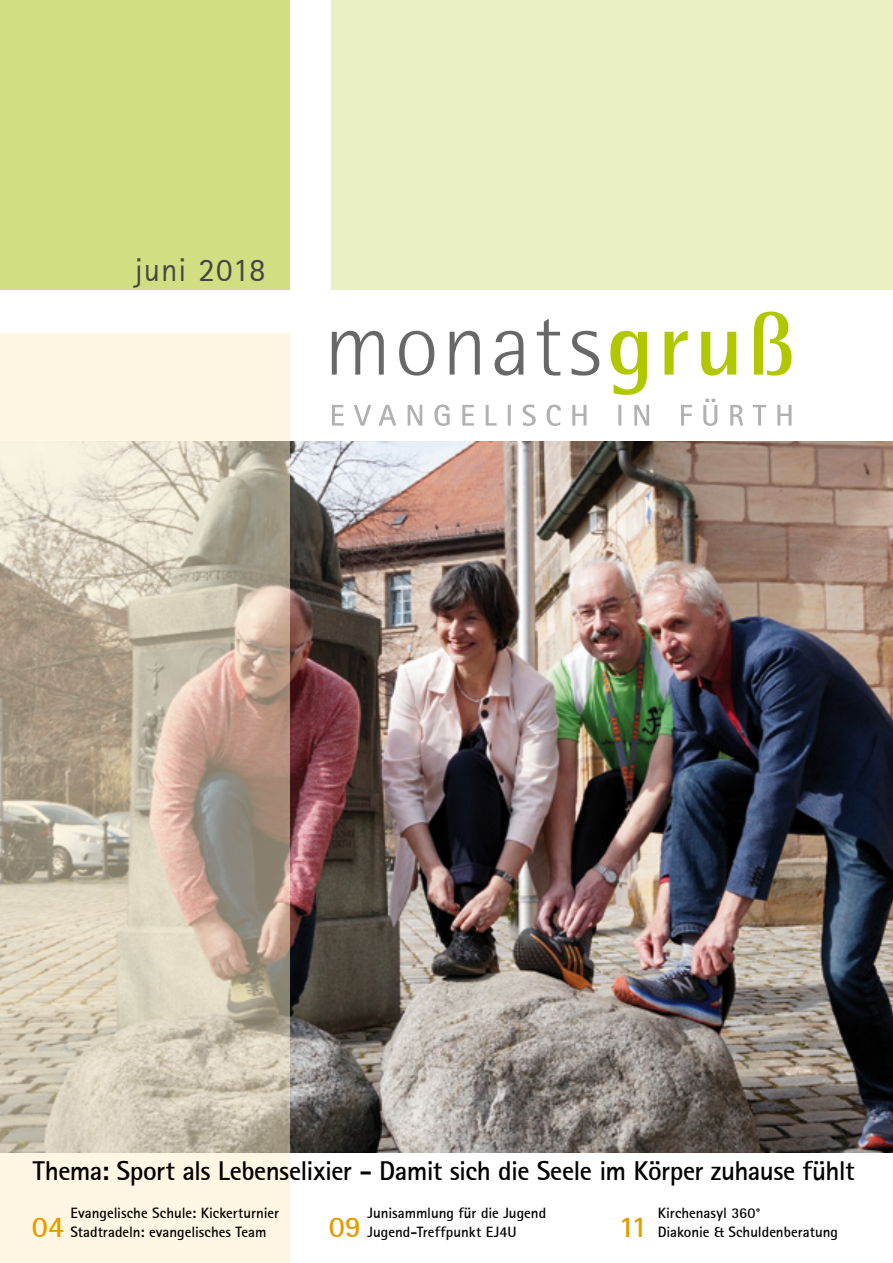
<style>
.page{position:relative;width:893px;height:1263px;background:#fff}
.page>*{position:absolute;margin:0;border:0;box-sizing:border-box;transform-origin:0 0}
.t1{font:33px "Rotis Sans Serif 55";letter-spacing:.025em;color:#454545}
.t2{font:30px "Rotis Sans Serif Bold 65";color:#e49c00}
.t3{font:27.3px "Rotis Sans Serif Bold 65";letter-spacing:-.025em;color:#000}
.t4{font:15px/19.2px "Rotis Sans Serif Bold 65";color:#000}
.s1{font-size:30px;color:#e49c00}
</style>
<div class="page">
<div style="left:332px;top:0;width:561px;height:290px;background:#eaefc5"></div>
<div style="left:0;top:0;width:289px;height:290px;background:#d3de82"></div>
<img style="left:289px;top:442px;width:604px;height:711px">
<svg style="left:0;top:333px;width:289px;height:930px;background:#d4c8b6"></svg>
<svg style="left:332px;top:311px;width:459px;height:115px"></svg>
<h1 class="t1" style="left:135px;top:250px;width:132px">juni 2018</h1>
<h3 class="t3" style="left:33px;top:1153px;width:823px">Thema: Sport als Lebenselixier - Damit sich die Seele im Körper zuhause fühlt</h3>
<p class="t4" style="left:32px;top:1203px;width:249px;text-indent:39px">Evangelische Schule: Kickerturnier<br><span class="s1">04</span> Stadtradeln: evangelisches Team</p>
<p class="t4" style="left:367px;top:1203px;width:180px">Junisammlung für die Jugend<br>Jugend-Treffpunkt EJ4U</p>
<h2 class="t2" style="left:329px;top:1208px;width:34px">09</h2>
<h2 class="t2" style="left:619px;top:1208px;width:30px">11</h2>
<p class="t4" style="left:658px;top:1203px;width:182px">Kirchenasyl 360°<br>Diakonie &amp; Schuldenberatung</p>
</div>
